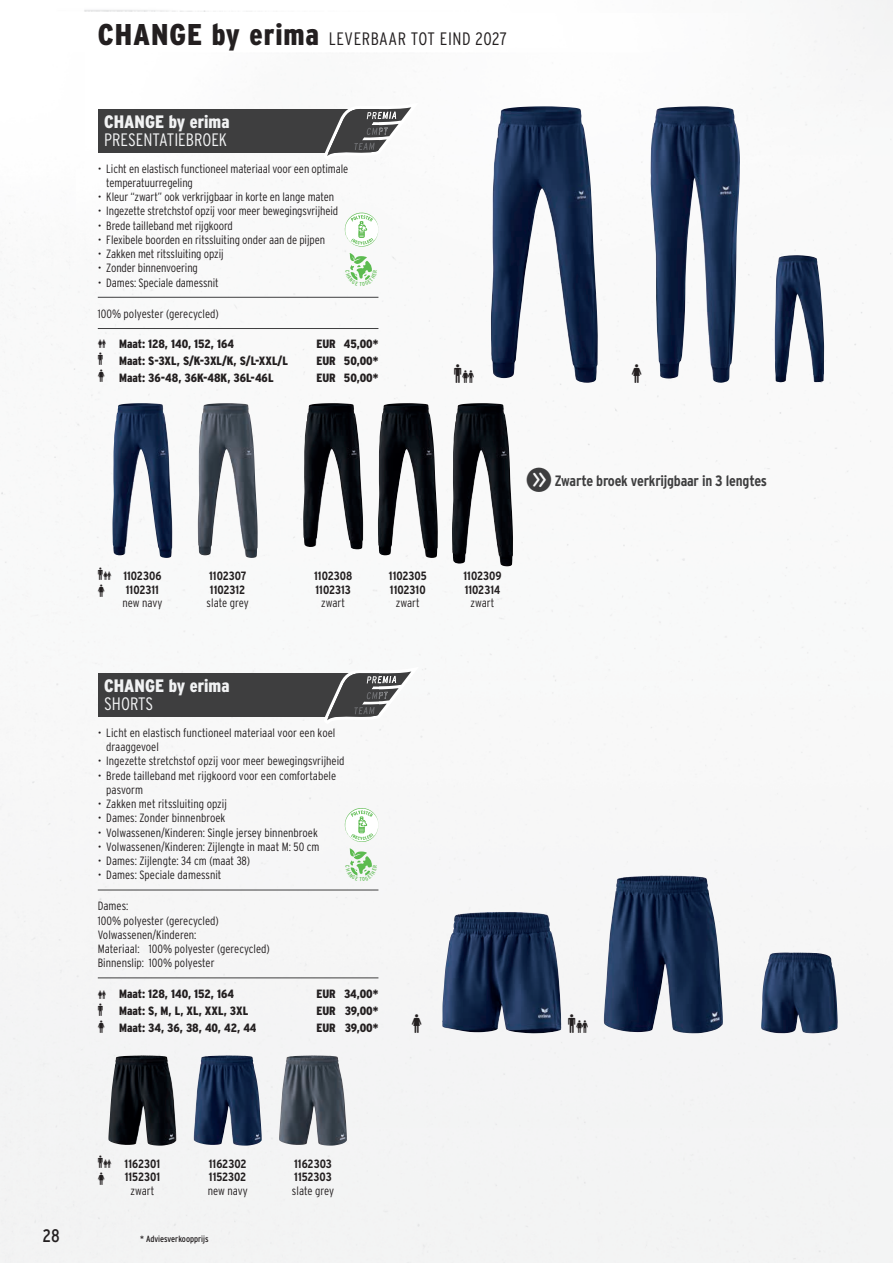
<style>
.page{position:relative;width:893px;height:1263px;background:#fff}
.page>*{position:absolute;margin:0;border:0;box-sizing:border-box;transform-origin:0 0}
.Kopfzeile{font:300 18px "Interstate Condensed";letter-spacing:.03em;color:#231f20}
.Tabellenkopf{font:300 18px/18px "Interstate Condensed";color:#f2f3f4}
.Tabellenkopf-2{font:900 18px/18px "Interstate Condensed";color:#f2f3f4}
.t1{font:condensed 18px "Interstate";color:#231f20}
.Info-Button-Text{font:700 15px "Interstate Condensed";letter-spacing:-.015em;color:#3e3e3f}
.Material{font:300 12px/14.2px "Interstate Condensed";letter-spacing:-.005em;color:#231f20}
.Größenlauf{font:900 12px "Interstate Condensed";color:#231f20}
.Artikelnummer{font:700 12px "Interstate Condensed";letter-spacing:-.005em;color:#231f20}
.Farbe{font:300 12px "Interstate Condensed";color:#231f20}
.Preis{font:900 12px "Interstate Condensed";color:#231f20}
.Währung{font:900 12px "Interstate Condensed";color:#231f20}
.t2{font:9px "Interstate Condensed";color:#231f20}
.s1{font-weight:900;font-size:30px}
.s2{font-weight:900}
.s3{font-weight:300}
</style>
<div class="page">
<img style="left:0;top:0;width:893px;height:1263px">
<svg style="left:345px;top:213px;width:33px;height:34px"></svg>
<svg style="left:345px;top:808px;width:33px;height:34px"></svg>
<img style="left:491px;top:106px;width:106px;height:277px">
<img style="left:650px;top:106px;width:79px;height:277px">
<img style="left:775px;top:255px;width:49px;height:128px">
<img style="left:303px;top:403px;width:60px;height:146px">
<img style="left:112px;top:403px;width:60px;height:155px">
<img style="left:198px;top:403px;width:59px;height:155px">
<img style="left:378px;top:403px;width:59px;height:155px">
<img style="left:452px;top:403px;width:60px;height:163px">
<img style="left:442px;top:912px;width:95px;height:121px">
<img style="left:616px;top:875px;width:50px;height:14px">
<img style="left:761px;top:952px;width:77px;height:81px">
<img style="left:115px;top:1055px;width:29px;height:8px">
<img style="left:201px;top:1055px;width:28px;height:8px">
<img style="left:286px;top:1055px;width:28px;height:8px">
<div style="left:98px;top:109px;width:280px;height:43px;background:#3e3e3f"></div>
<hr style="left:98px;top:297px;width:280px;height:1px;background:#3e3e3f">
<hr style="left:98px;top:328px;width:280px;height:1px;background:#3e3e3f">
<svg style="left:324px;top:103px;width:95px;height:57px"></svg>
<div style="left:98px;top:673px;width:280px;height:44px;background:#3e3e3f"></div>
<hr style="left:98px;top:890px;width:280px;height:1px;background:#3e3e3f">
<hr style="left:98px;top:978px;width:280px;height:1px;background:#3e3e3f">
<svg style="left:324px;top:667px;width:95px;height:57px"></svg>
<svg style="left:98px;top:567px;width:13px;height:30px"></svg>
<svg style="left:98px;top:1155px;width:13px;height:30px"></svg>
<svg style="left:98px;top:340px;width:8px;height:42px"></svg>
<svg style="left:527px;top:468px;width:24px;height:24px"></svg>
<svg style="left:454px;top:364px;width:20px;height:19px"></svg>
<svg style="left:632px;top:364px;width:9px;height:19px"></svg>
<svg style="left:98px;top:990px;width:8px;height:43px"></svg>
<svg style="left:412px;top:1014px;width:9px;height:19px"></svg>
<svg style="left:568px;top:1014px;width:20px;height:19px"></svg>
<svg style="left:345px;top:253px;width:32px;height:33px"></svg>
<svg style="left:345px;top:848px;width:32px;height:33px"></svg>
<p class="Kopfzeile" style="left:98px;top:29px;width:411px"><span class="s1">CHANGE by erima</span> LEVERBAAR TOT EIND 2027</p>
<p class="Tabellenkopf" style="left:104px;top:112px;width:127px"><span class="s2">CHANGE by erima<br></span>PRESENTATIEBROEK</p>
<p class="Material" style="left:106px;top:161px;width:244px;text-indent:-9px">• Licht en elastisch functioneel materiaal voor een optimale temperatuurregeling</p>
<p class="Material" style="left:98px;top:190px;width:238px">• Kleur “zwart” ook verkrijgbaar in korte en lange maten</p>
<p class="Material" style="left:98px;top:204px;width:242px">• Ingezette stretchstof opzij voor meer bewegingsvrijheid</p>
<p class="Material" style="left:98px;top:218px;width:137px">• Brede tailleband met rijgkoord</p>
<p class="Material" style="left:98px;top:232px;width:229px">• Flexibele boorden en ritssluiting onder aan de pijpen</p>
<p class="Material" style="left:98px;top:247px;width:127px">• Zakken met ritssluiting opzij</p>
<p class="Material" style="left:98px;top:261px;width:102px">• Zonder binnenvoering</p>
<p class="Material" style="left:98px;top:275px;width:122px">• Dames: Speciale damessnit</p>
<p class="Material" style="left:98px;top:306px;width:123px">100% polyester (gerecycled)</p>
<p class="Größenlauf" style="left:119px;top:337px;width:117px">Maat: 128, 140, 152, 164</p>
<p class="Währung" style="left:316px;top:337px;width:21px">EUR</p>
<p class="Preis" style="left:344px;top:337px;width:36px">45,00*</p>
<p class="Größenlauf" style="left:119px;top:354px;width:170px">Maat: S-3XL, S/K-3XL/K, S/L-XXL/L</p>
<p class="Währung" style="left:316px;top:354px;width:21px">EUR</p>
<p class="Preis" style="left:344px;top:354px;width:36px">50,00*</p>
<p class="Größenlauf" style="left:119px;top:371px;width:156px">Maat: 36-48, 36K-48K, 36L-46L</p>
<p class="Währung" style="left:316px;top:371px;width:21px">EUR</p>
<p class="Preis" style="left:344px;top:371px;width:36px">50,00*</p>
<p class="Artikelnummer" style="left:123px;top:569px;width:40px">1102306</p>
<p class="Artikelnummer" style="left:126px;top:583px;width:35px">1102311</p>
<p class="Farbe" style="left:122px;top:596px;width:42px">new navy</p>
<p class="Artikelnummer" style="left:209px;top:569px;width:39px">1102307</p>
<p class="Artikelnummer" style="left:210px;top:583px;width:37px">1102312</p>
<p class="Farbe" style="left:207px;top:596px;width:44px">slate grey</p>
<p class="Artikelnummer" style="left:314px;top:569px;width:40px">1102308</p>
<p class="Artikelnummer" style="left:315px;top:583px;width:37px">1102313</p>
<p class="Farbe" style="left:321px;top:596px;width:25px">zwart</p>
<p class="Artikelnummer" style="left:389px;top:569px;width:39px">1102305</p>
<p class="Artikelnummer" style="left:390px;top:583px;width:37px">1102310</p>
<p class="Farbe" style="left:396px;top:596px;width:25px">zwart</p>
<p class="Tabellenkopf-2" style="left:104px;top:677px;width:127px">CHANGE by erima<br><span class="s3">SHORTS</span></p>
<p class="Material" style="left:106px;top:725px;width:231px;text-indent:-9px">• Licht en elastisch functioneel materiaal voor een koel draaggevoel</p>
<p class="Material" style="left:98px;top:754px;width:248px">• Ingezette stretchstof opzij voor meer bewegingsvrijheid</p>
<p class="Material" style="left:106px;top:768px;width:231px;text-indent:-9px">• Brede tailleband met rijgkoord voor een comfortabele pasvorm</p>
<p class="Material" style="left:98px;top:797px;width:131px">• Zakken met ritssluiting opzij</p>
<p class="Material" style="left:98px;top:811px;width:129px">• Dames: Zonder binnenbroek</p>
<p class="Material" style="left:98px;top:825px;width:222px">• Volwassenen/Kinderen: Single jersey binnenbroek</p>
<p class="Material" style="left:98px;top:839px;width:223px">• Volwassenen/Kinderen: Zijlengte in maat M: 50 cm</p>
<p class="Material" style="left:98px;top:854px;width:154px">• Dames: Zijlengte: 34 cm (maat 38)</p>
<p class="Material" style="left:98px;top:868px;width:125px">• Dames: Speciale damessnit</p>
<p class="Material" style="left:98px;top:899px;width:123px">Dames:<br>100% polyester (gerecycled)</p>
<p class="Material" style="left:98px;top:927px;width:174px">Volwassenen/Kinderen:<br>Materiaal: 100% polyester (gerecycled)</p>
<p class="Material" style="left:98px;top:956px;width:118px">Binnenslip: 100% polyester</p>
<p class="Größenlauf" style="left:119px;top:987px;width:117px">Maat: 128, 140, 152, 164</p>
<p class="Währung" style="left:316px;top:987px;width:21px">EUR</p>
<p class="Preis" style="left:344px;top:987px;width:36px">34,00*</p>
<p class="Größenlauf" style="left:119px;top:1004px;width:131px">Maat: S, M, L, XL, XXL, 3XL</p>
<p class="Währung" style="left:316px;top:1004px;width:21px">EUR</p>
<p class="Preis" style="left:345px;top:1004px;width:35px">39,00*</p>
<p class="Größenlauf" style="left:119px;top:1021px;width:139px">Maat: 34, 36, 38, 40, 42, 44</p>
<p class="Währung" style="left:316px;top:1021px;width:21px">EUR</p>
<p class="Preis" style="left:345px;top:1021px;width:35px">39,00*</p>
<p class="Artikelnummer" style="left:463px;top:569px;width:40px">1102309</p>
<p class="Artikelnummer" style="left:465px;top:583px;width:37px">1102314</p>
<p class="Farbe" style="left:471px;top:596px;width:25px">zwart</p>
<p class="Info-Button-Text" style="left:555px;top:472px;width:214px">Zwarte broek verkrijgbaar in 3 lengtes</p>
<p class="Artikelnummer" style="left:125px;top:1157px;width:37px">1162301</p>
<p class="Artikelnummer" style="left:125px;top:1170px;width:37px">1152301</p>
<p class="Farbe" style="left:131px;top:1184px;width:25px">zwart</p>
<p class="Artikelnummer" style="left:209px;top:1157px;width:39px">1162302</p>
<p class="Artikelnummer" style="left:209px;top:1170px;width:39px">1152302</p>
<p class="Farbe" style="left:208px;top:1184px;width:42px">new navy</p>
<h1 class="t1" style="left:43px;top:1225px;width:19px">28</h1>
<p class="t2" style="left:140px;top:1233px;width:70px">* Adviesverkoopprijs</p>
<p class="Artikelnummer" style="left:294px;top:1157px;width:39px">1162303</p>
<p class="Artikelnummer" style="left:294px;top:1170px;width:39px">1152303</p>
<p class="Farbe" style="left:292px;top:1184px;width:44px">slate grey</p>
</div>
